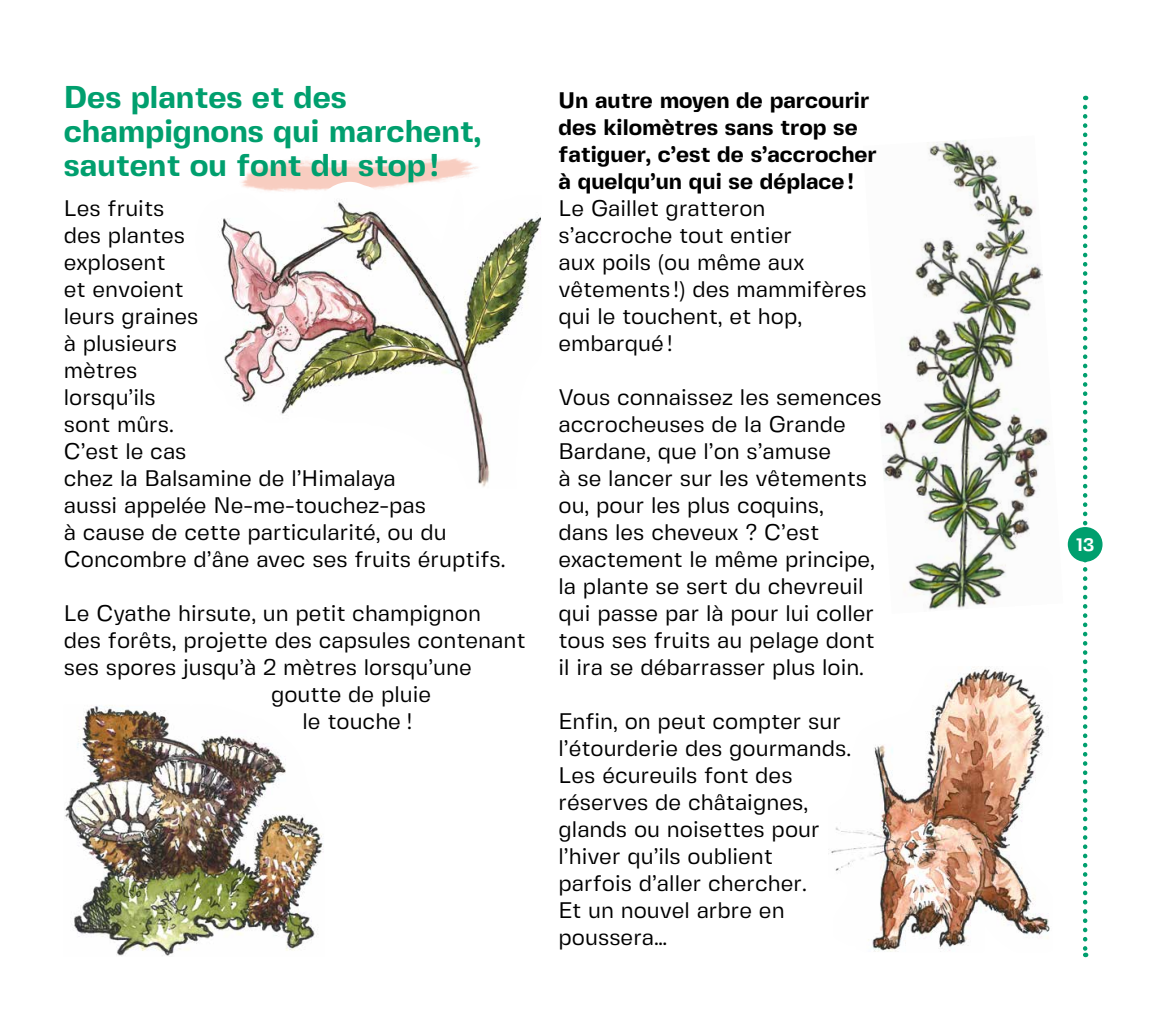
<style>
.page{position:relative;width:1149px;height:1021px;background:#fff}
.page>*{position:absolute;margin:0;border:0;box-sizing:border-box;transform-origin:0 0}
.t1{font:700 31.5px/33.8px "Fivo Sans Modern";color:#009f6e}
.t2{font:22.5px/27px "Fivo Sans Modern";color:#000}
.t3{font:700 22.5px/27px "Fivo Sans Modern";color:#000}
.t4{font:700 18px "Fivo Sans Modern";color:#fff}
</style>
<div class="page">
<img style="left:242px;top:158px;width:236px;height:24px">
<img style="left:882px;top:140px;width:168px;height:470px">
<img style="left:65px;top:705px;width:259px;height:251px">
<img style="left:828px;top:666px;width:222px;height:286px">
<img style="left:218px;top:182px;width:323px;height:305px">
<svg style="left:1082px;top:107px;width:5px;height:850px"></svg>
<div style="left:1067px;top:527px;width:35px;height:35px;background:#009f6e;border-radius:50%"></div>
<h1 class="t1" style="left:64px;top:80px;width:418px">Des plantes et des champignons qui marchent, sautent ou font du stop!</h1>
<p class="t2" style="left:64px;top:195px;width:443px">Les fruits<br>des plantes<br>explosent<br>et envoient<br>leurs graines<br>à plusieurs<br>mètres<br>lorsqu’ils<br>sont mûrs.<br>C’est le cas<br>chez la Balsamine de l’Himalaya<br>aussi appelée Ne-me-touchez-pas<br>à cause de cette particularité, ou du<br>Concombre d’âne avec ses fruits éruptifs.</p>
<p class="t2" style="left:64px;top:600px;width:418px">Le Cyathe hirsute, un petit champignon</p>
<p class="t2" style="left:64px;top:627px;width:463px">des forêts, projette des capsules contenant</p>
<p class="t2" style="left:64px;top:654px;width:409px">ses spores jusqu’à 2 mètres lorsqu’une</p>
<p class="t2" style="left:271px;top:681px;width:162px">goutte de pluie</p>
<p class="t2" style="left:302px;top:708px;width:112px">le touche !</p>
<p class="t3" style="left:558px;top:87px;width:319px">Un autre moyen de parcourir des kilomètres sans trop se fatiguer, c’est de s’accrocher à quelqu’un qui se déplace!</p>
<p class="t2" style="left:558px;top:195px;width:310px">Le Gaillet gratteron s’accroche tout entier<br>aux poils (ou même aux vêtements!) des mammifères qui le touchent, et hop, embarqué!</p>
<p class="t2" style="left:558px;top:384px;width:324px">Vous connaissez les semences accrocheuses de la Grande<br>Bardane, que l’on s’amuse<br>à se lancer sur les vêtements ou, pour les plus coquins,<br>dans les cheveux ? C’est exactement le même principe, la plante se sert du chevreuil qui passe par là pour lui coller tous ses fruits au pelage dont il ira se débarrasser plus loin.</p>
<p class="t2" style="left:558px;top:708px;width:294px">Enfin, on peut compter sur l’étourderie des gourmands.<br>Les écureuils font des réserves de châtaignes, glands ou noisettes pour l’hiver qu’ils oublient parfois d’aller chercher.<br>Et un nouvel arbre en poussera…</p>
<p class="t4" style="left:1075px;top:534px;width:20px">13</p>
</div>
